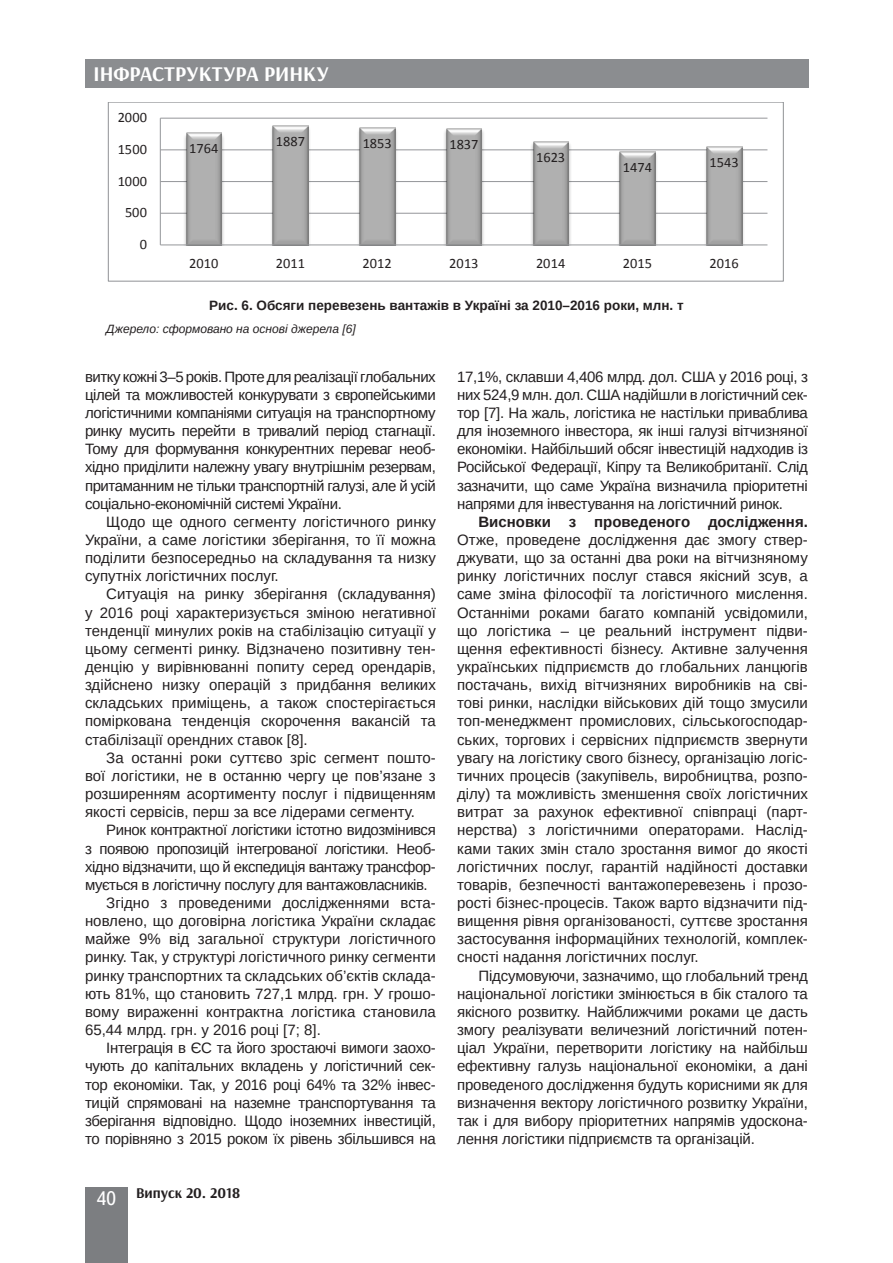
<style>
.page{position:relative;width:893px;height:1263px;background:#fff}
.page>*{position:absolute;margin:0;border:0;box-sizing:border-box;transform-origin:0 0}
.t1{font:700 21px "Arsenal";color:#fff}
.Текст_основной_GREP{font:15px/18.1px "Arimo";letter-spacing:-.01em;color:#231f20;text-align:justify}
.t2{font:700 15px "Arsenal";color:#231f20}
.t3{font:14.4px "Calibri";color:#231f20}
.Рисунок{font:700 13.5px "Arimo";color:#231f20}
.Джерело{font:italic 12px "Arimo";color:#231f20}
.s1{font-family:"Ukrainian Text";font-weight:400;font-size:19.5px;color:#fff}
.s2{font-weight:700}
</style>
<div class="page">
<div style="left:85px;top:59px;width:723px;height:29px;background:#8b8d90"></div>
<div style="left:85px;top:1186px;width:43px;height:76px;background:#7c7e81"></div>
<hr style="left:160px;top:213px;width:607px;height:1px;background:#989a9d">
<hr style="left:160px;top:181px;width:607px;height:1px;background:#989a9d">
<hr style="left:160px;top:149px;width:607px;height:1px;background:#989a9d">
<hr style="left:160px;top:118px;width:607px;height:1px;background:#989a9d">
<img style="left:182px;top:132px;width:44px;height:114px">
<img style="left:268px;top:125px;width:45px;height:121px">
<img style="left:355px;top:127px;width:44px;height:119px">
<img style="left:442px;top:130px;width:44px;height:116px">
<img style="left:529px;top:141px;width:44px;height:105px">
<img style="left:615px;top:149px;width:45px;height:97px">
<img style="left:702px;top:146px;width:44px;height:100px">
<img style="left:186px;top:133px;width:36px;height:113px">
<img style="left:273px;top:125px;width:35px;height:121px">
<img style="left:360px;top:127px;width:35px;height:119px">
<img style="left:446px;top:128px;width:36px;height:118px">
<img style="left:533px;top:142px;width:36px;height:104px">
<img style="left:620px;top:151px;width:35px;height:95px">
<img style="left:706px;top:147px;width:36px;height:99px">
<hr style="left:160px;top:118px;width:1px;height:127px;background:#989a9d">
<hr style="left:160px;top:244px;width:607px;height:1px;background:#989a9d">
<div style="left:108px;top:102px;width:676px;height:180px;border:1px solid #989a9d"></div>
<h1 class="t1" style="left:94px;top:61px;width:237px">ІНФРАСТРУКТУРА РИНКУ</h1>
<p class="t3" style="left:118px;top:108px;width:31px">2000</p>
<p class="t3" style="left:118px;top:140px;width:31px">1500</p>
<p class="t3" style="left:118px;top:172px;width:31px">1000</p>
<p class="t3" style="left:125px;top:203px;width:24px">500</p>
<p class="t3" style="left:140px;top:235px;width:9px">0</p>
<p class="t3" style="left:189px;top:139px;width:31px">1764</p>
<p class="t3" style="left:276px;top:132px;width:31px">1887</p>
<p class="t3" style="left:363px;top:134px;width:31px">1853</p>
<p class="t3" style="left:449px;top:135px;width:31px">1837</p>
<p class="t3" style="left:536px;top:148px;width:31px">1623</p>
<p class="t3" style="left:623px;top:158px;width:31px">1474</p>
<p class="t3" style="left:710px;top:153px;width:31px">1543</p>
<p class="t3" style="left:189px;top:254px;width:31px">2010</p>
<p class="t3" style="left:276px;top:254px;width:31px">2011</p>
<p class="t3" style="left:363px;top:254px;width:31px">2012</p>
<p class="t3" style="left:449px;top:254px;width:31px">2013</p>
<p class="t3" style="left:536px;top:254px;width:31px">2014</p>
<p class="t3" style="left:623px;top:254px;width:31px">2015</p>
<p class="t3" style="left:709px;top:254px;width:31px">2016</p>
<p class="Рисунок" style="left:209px;top:296px;width:476px">Рис. 6. Обсяги перевезень вантажів в Україні за 2010–2016 роки, млн. т</p>
<p class="Джерело" style="left:106px;top:321px;width:251px">Джерело: сформовано на основі джерела [6]</p>
<p class="Текст_основной_GREP" style="left:85px;top:367px;width:352px">витку кожні 3–5 років. Проте для реалізації глобальних цілей та можливостей конкурувати з європейськими логістичними компаніями ситуація на транспортному ринку мусить перейти в тривалий період стагнації.<br>Тому для формування конкурентних переваг необ&shy;хідно приділити належну увагу внутрішнім резервам, притаманним не тільки транспортній галузі, але й усій соціально-економічній системі України.</p>
<p class="Текст_основной_GREP" style="left:85px;top:513px;width:352px;text-indent:21px">Щодо ще одного сегменту логістичного ринку України, а саме логістики зберігання, то її можна поділити безпосередньо на складування та низку супутніх логістичних послуг.</p>
<p class="Текст_основной_GREP" style="left:85px;top:585px;width:352px;text-indent:21px">Ситуація на ринку зберігання (складування) у 2016 році характеризується зміною негативної тенденції минулих років на стабілізацію ситуації у цьому сегменті ринку. Відзначено позитивну тен&shy;денцію у вирівнюванні попиту серед орендарів, здійснено низку операцій з придбання великих складських приміщень, а також спостерігається поміркована тенденція скорочення вакансій та стабілізації орендних ставок [8].</p>
<p class="Текст_основной_GREP" style="left:85px;top:749px;width:352px;text-indent:21px">За останні роки суттєво зріс сегмент пошто&shy;вої логістики, не в останню чергу це пов’язане з розширенням асортименту послуг і підвищенням якості сервісів, перш за все лідерами сегменту.</p>
<p class="Текст_основной_GREP" style="left:85px;top:821px;width:352px;text-indent:21px">Ринок контрактної логістики істотно видозмінився з появою пропозицій інтегрованої логістики. Необ&shy;хідно відзначити, що й експедиція вантажу трансфор&shy;мується в логістичну послугу для вантажовласників.</p>
<p class="Текст_основной_GREP" style="left:85px;top:894px;width:352px;text-indent:21px">Згідно з проведеними дослідженнями вста&shy;новлено, що договірна логістика України складає майже 9% від загальної структури логістичного ринку. Так, у структурі логістичного ринку сегменти ринку транспортних та складських об’єктів склада&shy;ють 81%, що становить 727,1 млрд. грн. У грошо&shy;вому вираженні контрактна логістика становила 65,44 млрд. грн. у 2016 році [7; 8].</p>
<p class="Текст_основной_GREP" style="left:85px;top:1039px;width:352px;text-indent:21px">Інтеграція в ЄС та його зростаючі вимоги заохо&shy;чують до капітальних вкладень у логістичний сек&shy;тор економіки. Так, у 2016 році 64% та 32% інвес&shy;тицій спрямовані на наземне транспортування та зберігання відповідно. Щодо іноземних інвестицій, то порівняно з 2015 роком їх рівень збільшився на</p>
<p class="t2" style="left:96px;top:1183px;width:146px"><span class="s1">40</span> Випуск 20. 2018</p>
<p class="Текст_основной_GREP" style="left:457px;top:367px;width:352px">17,1%, склавши 4,406 млрд. дол. США у 2016 році, з них 524,9 млн. дол. США надійшли в логістичний сек&shy;тор [7]. На жаль, логістика не настільки приваблива для іноземного інвестора, як інші галузі вітчизняної економіки. Найбільший обсяг інвестицій надходив із Російської Федерації, Кіпру та Великобританії. Слід зазначити, що саме Україна визначила пріоритетні напрями для інвестування на логістичний ринок.</p>
<p class="Текст_основной_GREP" style="left:457px;top:513px;width:352px;text-indent:21px"><span class="s2">Висновки з проведеного дослідження.<br></span>Отже, проведене дослідження дає змогу ствер&shy;джувати, що за останні два роки на вітчизняному ринку логістичних послуг стався якісний зсув, а саме зміна філософії та логістичного мислення.<br>Останніми роками багато компаній усвідомили, що логістика – це реальний інструмент підви&shy;щення ефективності бізнесу. Активне залучення українських підприємств до глобальних ланцюгів постачань, вихід вітчизняних виробників на сві&shy;тові ринки, наслідки військових дій тощо змусили топ-менеджмент промислових, сільськогосподар&shy;ських, торгових і сервісних підприємств звернути увагу на логістику свого бізнесу, організацію логіс&shy;тичних процесів (закупівель, виробництва, розпо&shy;ділу) та можливість зменшення своїх логістичних витрат за рахунок ефективної співпраці (парт&shy;нерства) з логістичними операторами. Наслід&shy;ками таких змін стало зростання вимог до якості логістичних послуг, гарантій надійності доставки товарів, безпечності вантажоперевезень і прозо&shy;рості бізнес-процесів. Також варто відзначити під&shy;вищення рівня організованості, суттєве зростання застосування інформаційних технологій, комплек&shy;сності надання логістичних послуг.</p>
<p class="Текст_основной_GREP" style="left:457px;top:966px;width:352px;text-indent:21px">Підсумовуючи, зазначимо, що глобальний тренд національної логістики змінюється в бік сталого та якісного розвитку. Найближчими роками це дасть змогу реалізувати величезний логістичний потен&shy;ціал України, перетворити логістику на найбільш ефективну галузь національної економіки, а дані проведеного дослідження будуть корисними як для визначення вектору логістичного розвитку України, так і для вибору пріоритетних напрямів удоскона&shy;лення логістики підприємств та організацій.</p>
</div>
